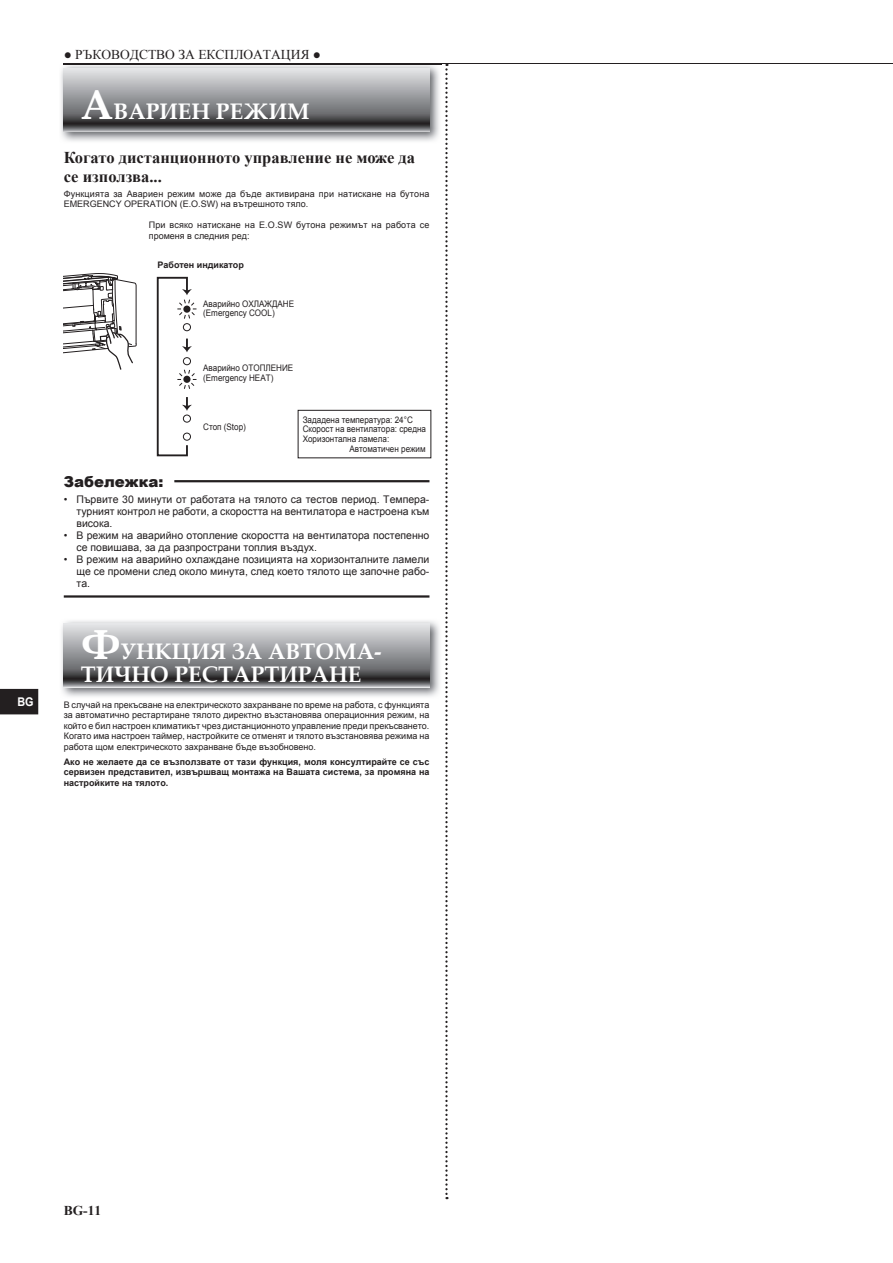
<style>
.page{position:relative;width:893px;height:1263px;background:#fff}
.page>*{position:absolute;margin:0;border:0;box-sizing:border-box;transform-origin:0 0}
.t1{font:700 22.5px/22.5px "Palatino Linotype";color:#fff}
.t2{font:700 16.5px/19.5px "Times New Roman";color:#231f20}
.t3{font:900 15px "Arial";color:#231f20}
.t4{font:13.5px "Times New Roman";color:#231f20}
.t5{font:700 13.5px "Times New Roman";color:#231f20}
.t6{font:700 12px "Arial";color:#fff;scale:.9 1}
.t7{font:10.5px/12px "Arial";color:#231f20;text-align:justify}
.t8{font:9px/10.5px "Arial";color:#231f20}
.t9{font:700 9px/10.5px "Arial";color:#231f20;text-align:justify}
.t10{font:9px/9.8px "Arial";color:#231f20;scale:.9 1}
.s1{font-size:42px}
</style>
<div class="page">
<hr style="left:64px;top:63px;width:829px;height:1px;background:#231f20">
<svg style="left:445px;top:64px;width:3px;height:1135px"></svg>
<svg style="left:0;top:689px;width:38px;height:25px"></svg>
<div style="left:298px;top:410px;width:133px;height:48px;border:1px solid #231f20"></div>
<hr style="left:174px;top:480px;width:255px;height:2px;background:#231f20">
<hr style="left:64px;top:595px;width:365px;height:3px;background:#231f20">
<img style="left:61px;top:63px;width:380px;height:78px">
<img style="left:64px;top:63px;width:377px;height:1px">
<svg style="left:64px;top:68px;width:365px;height:64px;background:#919295"></svg>
<img style="left:61px;top:621px;width:379px;height:76px">
<svg style="left:64px;top:623px;width:365px;height:64px;background:#919295"></svg>
<svg style="left:156px;top:276px;width:40px;height:181px"></svg>
<svg style="left:64px;top:273px;width:73px;height:97px"></svg>
<h3 class="t6" style="left:17px;top:694px;width:19px">BG</h3>
<h3 class="t4" style="left:64px;top:45px;width:259px">● РЪКОВОДСТВО ЗА ЕКСПЛОАТАЦИЯ ●</h3>
<h1 class="t1" style="left:81px;top:99px;width:230px"><span class="s1">А</span>ВАРИЕН РЕЖИМ</h1>
<h2 class="t2" style="left:64px;top:147px;width:353px">Когато дистанционното управление не може да се използва...</h2>
<p class="t8" style="left:64px;top:188px;width:367px">Функцията за Авариен режим може да бъде активирана при натискане на бутона<br>EMERGENCY OPERATION (E.O.SW) на вътрешното тяло.</p>
<p class="t8" style="left:149px;top:220px;width:282px">При всяко натискане на E.O.SW бутона режимът на работа се променя в следния ред:</p>
<p class="t9" style="left:157px;top:260px;width:88px">Работен индикатор</p>
<p class="t10" style="left:203px;top:299px;width:103px">Аварийно ОХЛАЖДАНЕ (Emergency COOL)</p>
<p class="t10" style="left:203px;top:363px;width:102px">Аварийно ОТОПЛЕНИЕ (Emergency HEAT)</p>
<p class="t10" style="left:203px;top:422px;width:49px">Стоп (Stop)</p>
<p class="t10" style="left:303px;top:415px;width:124px">Зададена температура: 24°С</p>
<p class="t10" style="left:303px;top:424px;width:139px">Скорост на вентилатора: средна</p>
<p class="t10" style="left:303px;top:434px;width:98px">Хоризонтална ламела:</p>
<p class="t10" style="left:349px;top:444px;width:86px">Автоматичен режим</p>
<h3 class="t3" style="left:64px;top:470px;width:101px">Забележка:</h3>
<p class="t7" style="left:77px;top:493px;width:354px;text-indent:-13px">• Първите 30 минути от работата на тялото са тестов период. Темпера&shy;турният контрол не работи, а скоростта на вентилатора е настроена към висока.</p>
<p class="t7" style="left:77px;top:529px;width:354px;text-indent:-13px">• В режим на аварийно отопление скоростта на вентилатора постепенно се повишава, за да разпространи топлия въздух.</p>
<p class="t7" style="left:77px;top:553px;width:354px;text-indent:-13px">• В режим на аварийно охлаждане позицията на хоризонталните ламели ще се промени след около минута, след което тялото ще започне рабо&shy;та.</p>
<h1 class="t1" style="left:81px;top:640px;width:302px"><span class="s1">Ф</span>УНКЦИЯ ЗА АВТОМА-<br>ТИЧНО РЕСТАРТИРАНЕ</h1>
<p class="t8" style="left:64px;top:699px;width:367px;text-align:justify">В случай на прекъсване на електрическото захранване по време на работа, с функцията за автоматично рестартиране тялото директно възстановява операционния режим, на който е бил настроен климатикът чрез дистанционното управление преди прекъсването.<br>Когато има настроен таймер, настройките се отменят и тялото възстановява режима на работа щом електрическото захранване бъде възобновено.</p>
<p class="t9" style="left:64px;top:756px;width:367px">Ако не желаете да се възползвате от тази функция, моля консултирайте се със сервизен представител, извършващ монтажа на Вашата система, за промяна на настройките на тялото.</p>
<h3 class="t5" style="left:64px;top:1201px;width:39px">BG-11</h3>
</div>
